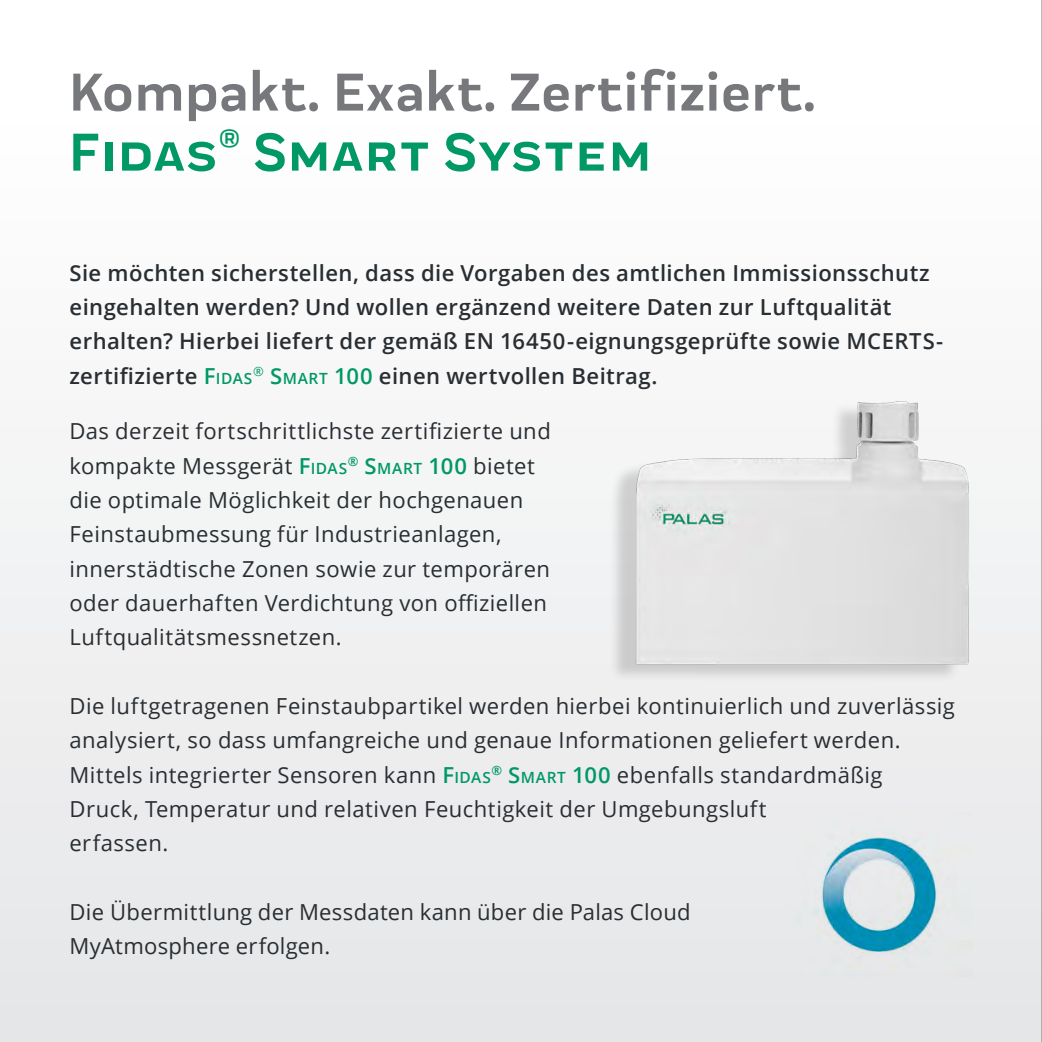
<style>
.page{position:relative;width:1042px;height:1042px;background:#fff}
.page>*{position:absolute;margin:0;border:0;box-sizing:border-box;transform-origin:0 0}
.Einf__Abs{font:700 55.12px "Praktika";letter-spacing:.02em;color:#76787b}
.Einf__Abs-2{font:700 55.12px "Praktika";letter-spacing:.02em;color:#009864}
.Einf__Abs-3{font:22.05px/34.3px "Open Sans";letter-spacing:.02em;color:#292e32}
.Einf__Abs-4{font:600 22.05px/34.3px "Open Sans";letter-spacing:.02em;color:#292e32}
.s1{color:#009864}
.s2{font-size:15.4px;color:#009864}
.s3{font-weight:600;color:#009864}
.s4{font-weight:600;font-size:15.4px;color:#009864}
</style>
<div class="page">
<div style="left:0;top:0;width:1042px;height:1042px;background:linear-gradient(to bottom,#fff,#e5e6e7)"></div>
<div style="left:609px;top:401px;width:351px;height:281px;background:#231f20;opacity:.18"></div>
<img style="left:614px;top:391px;width:374px;height:274px">
<img style="left:785px;top:812px;width:187px;height:164px">
<hr style="left:1041px;top:0;width:1px;height:1042px;background:#76787b">
<p class="Einf__Abs" style="left:69px;top:49px;width:747px">Kompakt. Exakt. Zertifiziert.</p>
<p class="Einf__Abs-2" style="left:69px;top:109px;width:584px">Fidas<sup>®</sup> Smart System</p>
<p class="Einf__Abs-4" style="left:69px;top:255px;width:875px">Sie möchten sicherstellen, dass die Vorgaben des amtlichen Immissionsschutz eingehalten werden? Und wollen ergänzend weitere Daten zur Luftqualität erhalten? Hierbei liefert der gemäß EN 16450-eignungsgeprüfte sowie MCERTS&shy;zertifizierte <span class="s1">F</span><span class="s2">IDAS</span><sup>®</sup> <span class="s1">S</span><span class="s2">MART</span> <span class="s1">100</span> einen wertvollen Beitrag.</p>
<p class="Einf__Abs-3" style="left:69px;top:414px;width:483px">Das derzeit fortschrittlichste zertifizierte und kompakte Messgerät <span class="s3">F</span><span class="s4">IDAS</span><sup>®</sup> <span class="s3">S</span><span class="s4">MART</span> <span class="s3">100</span> bietet die optimale Möglichkeit der hochgenauen Feinstaubmessung für Industrieanlagen, innerstädtische Zonen sowie zur temporären oder dauerhaften Verdichtung von offiziellen Luftqualitätsmessnetzen.</p>
<p class="Einf__Abs-3" style="left:69px;top:688px;width:887px">Die luftgetragenen Feinstaubpartikel werden hierbei kontinuierlich und zuverlässig analysiert, so dass umfangreiche und genaue Informationen geliefert werden.<br>Mittels integrierter Sensoren kann <span class="s3">F</span><span class="s4">IDAS</span><sup>®</sup> <span class="s3">S</span><span class="s4">MART</span> <span class="s3">100</span> ebenfalls standardmäßig Druck, Temperatur und relativen Feuchtigkeit der Umgebungsluft<br>erfassen.</p>
<p class="Einf__Abs-3" style="left:69px;top:894px;width:623px">Die Übermittlung der Messdaten kann über die Palas Cloud<br>MyAtmosphere erfolgen.</p>
</div>
